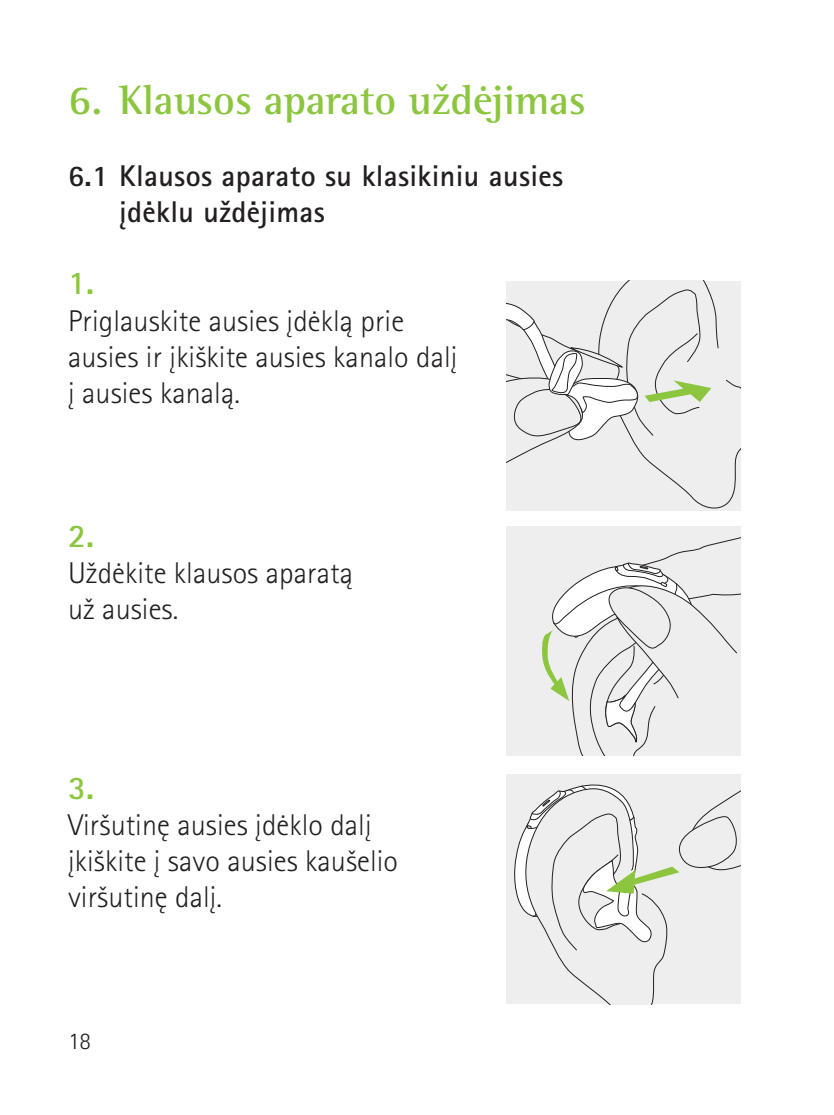
<style>
.page{position:relative;width:834px;height:1115px;background:#fff}
.page>*{position:absolute;margin:0;border:0;box-sizing:border-box;transform-origin:0 0}
.t1{font:700 42px "Rotis Semi Serif Pro";color:#8bc63e}
.t2{font:700 33px "Rotis Sans Serif Pro";color:#8bc63e}
.t3{font:300 30px/36px "Rotis Sans Serif Pro";letter-spacing:.005em;color:#231f20}
.t4{font:700 30px/36px "Rotis Sans Serif Pro";letter-spacing:.01em;color:#231f20}
.t5{font:300 24px "Rotis Sans Serif Pro";color:#231f20}
</style>
<div class="page">
<div style="left:506px;top:526px;width:234px;height:229px;background:#eeeeef"></div>
<svg style="left:542px;top:537px;width:198px;height:218px"></svg>
<div style="left:506px;top:774px;width:234px;height:229px;background:#eeeeef"></div>
<svg style="left:514px;top:784px;width:226px;height:219px"></svg>
<svg style="left:506px;top:281px;width:234px;height:229px;background:#e7e8e7"></svg>
<h1 class="t1" style="left:68px;top:75px;width:519px">6. Klausos aparato uždėjimas</h1>
<p class="t4" style="left:119px;top:158px;width:445px;text-indent:-51px">6.1 Klausos aparato su klasikiniu ausies įdėklu uždėjimas</p>
<p class="t2" style="left:68px;top:262px;width:28px">1.</p>
<p class="t3" style="left:68px;top:302px;width:391px">Priglauskite ausies įdėklą prie ausies ir įkiškite ausies kanalo dalį į ausies kanalą.</p>
<p class="t2" style="left:68px;top:514px;width:28px">2.</p>
<p class="t3" style="left:68px;top:554px;width:286px">Uždėkite klausos aparatą už ausies.</p>
<p class="t2" style="left:68px;top:766px;width:28px">3.</p>
<p class="t3" style="left:68px;top:806px;width:331px">Viršutinę ausies įdėklo dalį įkiškite į savo ausies kaušelio viršutinę dalį.</p>
<p class="t5" style="left:68px;top:1027px;width:25px">18</p>
</div>
